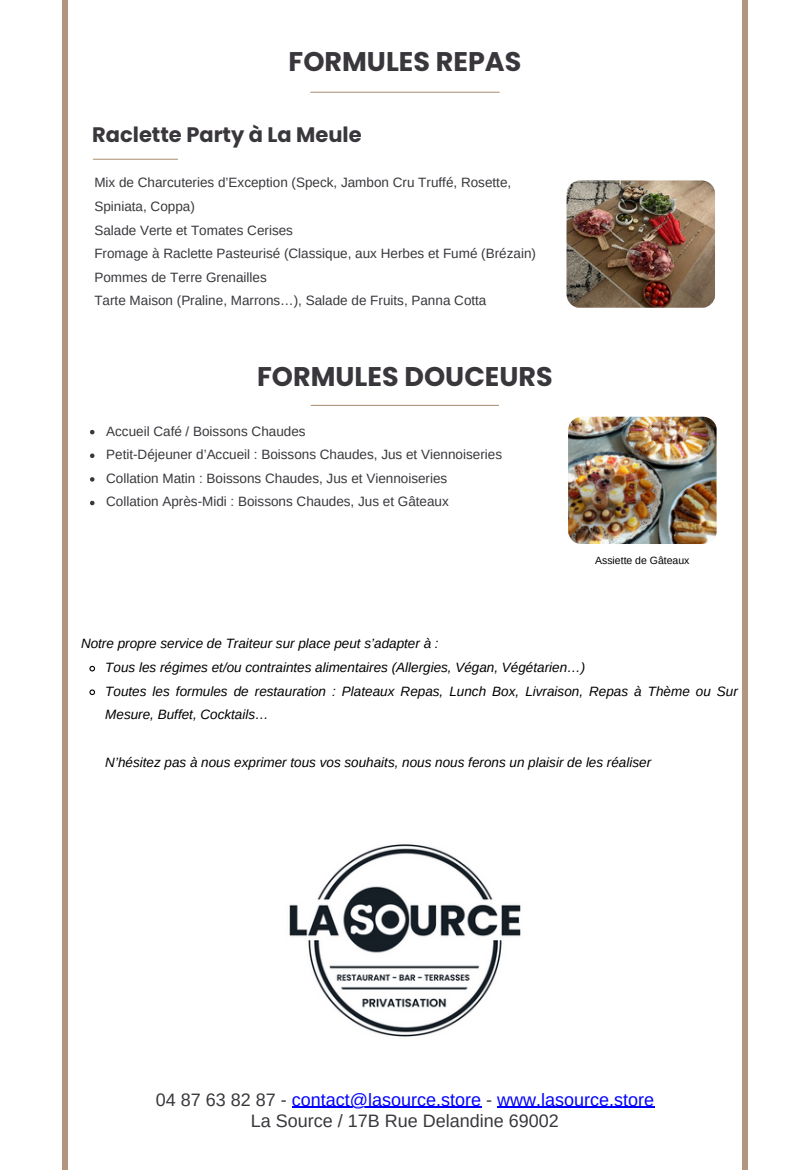
<style>
.page{position:relative;width:810px;height:1170px;background:#fff}
.page>*{position:absolute;margin:0;border:0;box-sizing:border-box;transform-origin:0 0}
.t1{font:700 27px "Poppins";color:#39373c}
.t2{font:700 21px "Poppins";color:#39373c}
.t3{font:18px "Arimo";color:#00f}
.t4{font:18px "Arimo";color:#39373c}
.t5{font:13.5px/23.7px "Arimo";color:#39373c}
.t6{font:italic 13.5px/23.7px "Arimo";color:#000}
.t7{font:10.5px "Arimo";color:#000}
.s1{color:#39373c}
</style>
<div class="page">
<div style="left:742px;top:0;width:6px;height:1170px;background:#b2967d"></div>
<div style="left:62px;top:0;width:6px;height:1170px;background:#b2967d"></div>
<hr style="left:310px;top:92px;width:190px;height:1px;background:#b2967d">
<img style="left:568px;top:417px;width:149px;height:127px">
<svg style="left:90px;top:430px;width:4px;height:4px"></svg>
<svg style="left:90px;top:454px;width:4px;height:4px"></svg>
<svg style="left:90px;top:477px;width:4px;height:5px"></svg>
<svg style="left:90px;top:501px;width:4px;height:4px"></svg>
<hr style="left:311px;top:405px;width:188px;height:1px;background:#b2967d">
<hr style="left:93px;top:159px;width:85px;height:1px;background:#b2967d">
<svg style="left:89px;top:665px;width:7px;height:7px"></svg>
<svg style="left:89px;top:689px;width:7px;height:7px"></svg>
<img style="left:289px;top:844px;width:232px;height:193px">
<hr style="left:292px;top:1107px;width:189px;height:1px;background:#00f">
<hr style="left:497px;top:1107px;width:157px;height:1px;background:#00f">
<img style="left:567px;top:180px;width:148px;height:128px">
<p class="t1" style="left:289px;top:42px;width:234px">FORMULES REPAS</p>
<p class="t2" style="left:92px;top:120px;width:271px">Raclette Party à La Meule</p>
<p class="t5" style="left:94px;top:171px;width:418px">Mix de Charcuteries d’Exception (Speck, Jambon Cru Truffé, Rosette,<br>Spiniata, Coppa)</p>
<p class="t5" style="left:94px;top:218px;width:200px">Salade Verte et Tomates Cerises</p>
<p class="t5" style="left:94px;top:242px;width:443px">Fromage à Raclette Pasteurisé (Classique, aux Herbes et Fumé (Brézain)</p>
<p class="t5" style="left:94px;top:265px;width:174px">Pommes de Terre Grenailles</p>
<p class="t5" style="left:94px;top:289px;width:394px">Tarte Maison (Praline, Marrons…), Salade de Fruits, Panna Cotta</p>
<p class="t1" style="left:257px;top:357px;width:297px">FORMULES DOUCEURS</p>
<p class="t5" style="left:106px;top:419px;width:201px">Accueil Café / Boissons Chaudes</p>
<p class="t5" style="left:106px;top:443px;width:397px">Petit-Déjeuner d’Accueil : Boissons Chaudes, Jus et Viennoiseries</p>
<p class="t5" style="left:106px;top:466px;width:343px">Collation Matin : Boissons Chaudes, Jus et Viennoiseries</p>
<p class="t5" style="left:106px;top:490px;width:344px">Collation Après-Midi : Boissons Chaudes, Jus et Gâteaux</p>
<p class="t6" style="left:81px;top:632px;width:359px">Notre propre service de Traiteur sur place peut s’adapter à :</p>
<p class="t7" style="left:595px;top:554px;width:96px">Assiette de Gâteaux</p>
<p class="t6" style="left:105px;top:655px;width:481px">Tous les régimes et/ou contraintes alimentaires (Allergies, Végan, Végétarien…)</p>
<p class="t6" style="left:105px;top:679px;width:634px">Toutes les formules de restauration : Plateaux Repas, Lunch Box, Livraison, Repas à Thème ou Sur<br>Mesure, Buffet, Cocktails…</p>
<p class="t6" style="left:105px;top:750px;width:547px">N’hésitez pas à nous exprimer tous vos souhaits, nous nous ferons un plaisir de les réaliser</p>
<p class="t3" style="left:156px;top:1089px;width:500px"><span class="s1">04 87 63 82 87 -</span> contact@lasource.store <span class="s1">-</span> www.lasource.store</p>
<p class="t4" style="left:251px;top:1111px;width:310px">La Source / 17B Rue Delandine 69002</p>
</div>
